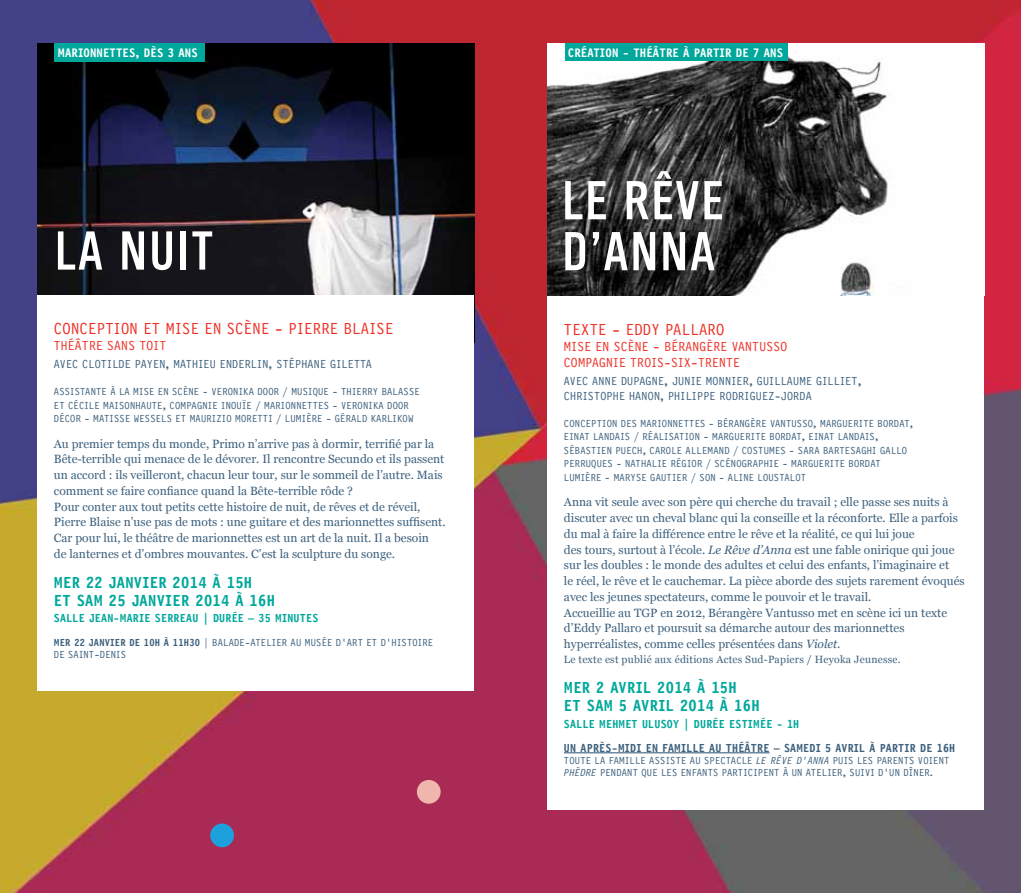
<style>
.page{position:relative;width:1021px;height:893px;background:#fff}
.page>*{position:absolute;margin:0;border:0;box-sizing:border-box;transform-origin:0 0}
.t1{font:52.5px/51px "Cg Alpin Gth No 3";letter-spacing:.05em;color:#fff}
.t2{font:700 16.5px/18px "Textegothique";letter-spacing:.02em;color:#00a89b}
.t3{font:16.5px "Textegothique";letter-spacing:.02em;color:#ee3127}
.t4{font:13.5px/16.2px "Textegothique";letter-spacing:.02em;color:#ee3127}
.t5{font:700 12.75px "Textegothique";letter-spacing:.01em;color:#fff}
.t6{font:12px/15.8px "Georgia";color:#3d617e}
.t7{font:12px/14.4px "Textegothique";letter-spacing:.02em;color:#3d617e}
.t8{font:700 12px "Textegothique";letter-spacing:.02em;color:#00a89b}
.t9{font:700 12px "Textegothique";letter-spacing:.02em;color:#3d617e}
.t10{font:10.5px/13.5px "Textegothique";letter-spacing:.02em;color:#3d617e}
.t11{font:10.5px "Georgia";letter-spacing:.02em;color:#3d617e}
.t12{font:700 10.5px "Textegothique";letter-spacing:.01em;color:#fff}
.s1{font-weight:700}
.s2{font-style:italic}
</style>
<div class="page">
<img style="left:0;top:0;width:1020px;height:893px">
<img style="left:37px;top:44px;width:437px;height:252px">
<div style="left:37px;top:296px;width:437px;height:395px;background:#fff"></div>
<div style="left:54px;top:43px;width:151px;height:19px;background:#00a89b"></div>
<div style="left:547px;top:271px;width:437px;height:539px;background:#fff"></div>
<hr style="left:564px;top:752px;width:205px;height:1px;background:#3d617e">
<img style="left:547px;top:44px;width:437px;height:252px">
<div style="left:565px;top:43px;width:222px;height:18px;background:#00a89b"></div>
<div style="left:417px;top:780px;width:23px;height:24px;background:#f0b6ad;border-radius:50%"></div>
<div style="left:210px;top:823px;width:24px;height:24px;background:#1da1dc;border-radius:50%"></div>
<p class="t5" style="left:58px;top:45px;width:141px">MARIONNETTES, DÈS 3 ANS</p>
<h1 class="t1" style="left:55px;top:226px;width:159px">LA NUIT</h1>
<h2 class="t3" style="left:54px;top:319px;width:341px">CONCEPTION ET MISE EN SCÈNE - PIERRE BLAISE</h2>
<p class="t4" style="left:54px;top:338px;width:114px">THÉÂTRE SANS TOIT</p>
<p class="t7" style="left:54px;top:357px;width:319px">AVEC CLOTILDE PAYEN, MATHIEU ENDERLIN, STÉPHANE GILETTA</p>
<p class="t10" style="left:54px;top:385px;width:367px">ASSISTANTE À LA MISE EN SCÈNE - VERONIKA DOOR / MUSIQUE - THIERRY BALASSE<br>ET CÉCILE MAISONHAUTE, COMPAGNIE INOUÏE / MARIONNETTES - VERONIKA DOOR<br>DÉCOR - MATISSE WESSELS ET MAURIZIO MORETTI / LUMIÈRE - GÉRALD KARLIKOW</p>
<p class="t6" style="left:54px;top:436px;width:393px">Au premier temps du monde, Primo n’arrive pas à dormir, terrifié par la Bête-terrible qui menace de le dévorer. Il rencontre Secundo et ils passent un accord : ils veilleront, chacun leur tour, sur le sommeil de l’autre. Mais comment se faire confiance quand la Bête-terrible rôde ?<br>Pour conter aux tout petits cette histoire de nuit, de rêves et de réveil, Pierre Blaise n’use pas de mots : une guitare et des marionnettes suffisent.<br>Car pour lui, le théâtre de marionnettes est un art de la nuit. Il a besoin<br>de lanternes et d’ombres mouvantes. C’est la sculpture du songe.</p>
<h2 class="t2" style="left:54px;top:574px;width:223px">MER 22 JANVIER 2014 À 15H<br>ET SAM 25 JANVIER 2014 À 16H</h2>
<p class="t8" style="left:54px;top:612px;width:266px">SALLE JEAN-MARIE SERREAU | DURÉE – 35 MINUTES</p>
<p class="t10" style="left:54px;top:637px;width:381px;line-height:12px"><span class="s1">MER 22 JANVIER DE 10H À 11H30</span> | BALADE-ATELIER AU MUSÉE D’ART ET D’HISTOIRE<br>DE SAINT-DENIS</p>
<p class="t5" style="left:568px;top:45px;width:217px">CRÉATION - THÉÂTRE À PARTIR DE 7 ANS</p>
<p class="t12" style="left:567px;top:47px;width:222px">CRÉATION - THEATRE ET VIDEO À PARTIR DE 8 ANS</p>
<h1 class="t1" style="left:562px;top:175px;width:162px">LE RÊVE<br>D’ANNA</h1>
<h1 class="t1" style="left:565px;top:227px;width:240px">TÊTE HAUTE</h1>
<h2 class="t3" style="left:564px;top:320px;width:162px">TEXTE - EDDY PALLARO</h2>
<p class="t4" style="left:564px;top:339px;width:225px">MISE EN SCÈNE - BÉRANGÈRE VANTUSSO<br>COMPAGNIE TROIS-SIX-TRENTE</p>
<p class="t7" style="left:564px;top:375px;width:299px">AVEC ANNE DUPAGNE, JUNIE MONNIER, GUILLAUME GILLIET,<br>CHRISTOPHE HANON, PHILIPPE RODRIGUEZ-JORDA</p>
<p class="t10" style="left:564px;top:417px;width:351px">CONCEPTION DES MARIONNETTES - BÉRANGÈRE VANTUSSO, MARGUERITE BORDAT, EINAT LANDAIS / RÉALISATION - MARGUERITE BORDAT, EINAT LANDAIS, SÉBASTIEN PUECH, CAROLE ALLEMAND / COSTUMES - SARA BARTESAGHI GALLO PERRUQUES - NATHALIE RÉGIOR / SCÉNOGRAPHIE - MARGUERITE BORDAT LUMIÈRE - MARYSE GAUTIER / SON - ALINE LOUSTALOT</p>
<p class="t6" style="left:564px;top:495px;width:402px">Anna vit seule avec son père qui cherche du travail ; elle passe ses nuits à discuter avec un cheval blanc qui la conseille et la réconforte. Elle a parfois du mal à faire la différence entre le rêve et la réalité, ce qui lui joue<br>des tours, surtout à l’école. <span class="s2">Le Rêve d’Anna</span> est une fable onirique qui joue sur les doubles : le monde des adultes et celui des enfants, l’imaginaire et<br>le réel, le rêve et le cauchemar. La pièce aborde des sujets rarement évoqués avec les jeunes spectateurs, comme le pouvoir et le travail.<br>Accueillie au TGP en 2012, Bérangère Vantusso met en scène ici un texte d’Eddy Pallaro et poursuit sa démarche autour des marionnettes hyperréalistes, comme celles présentées dans <span class="s2">Violet</span>.</p>
<p class="t11" style="left:564px;top:653px;width:338px">Le texte est publié aux éditions Actes Sud-Papiers / Heyoka Jeunesse.</p>
<h2 class="t2" style="left:564px;top:679px;width:197px">MER 2 AVRIL 2014 À 15H<br>ET SAM 5 AVRIL 2014 À 16H</h2>
<p class="t8" style="left:564px;top:717px;width:237px">SALLE MEHMET ULUSOY | DURÉE ESTIMÉE - 1H</p>
<p class="t9" style="left:564px;top:741px;width:393px">UN APRÈS-MIDI EN FAMILLE AU THÉÂTRE – SAMEDI 5 AVRIL À PARTIR DE 16H</p>
<p class="t10" style="left:564px;top:754px;width:387px;line-height:12px">TOUTE LA FAMILLE ASSISTE AU SPECTACLE <span class="s2">LE RÊVE D’ANNA</span> PUIS LES PARENTS VOIENT<br><span class="s2">PHÈDRE</span> PENDANT QUE LES ENFANTS PARTICIPENT À UN ATELIER, SUIVI D’UN DÎNER.</p>
</div>
